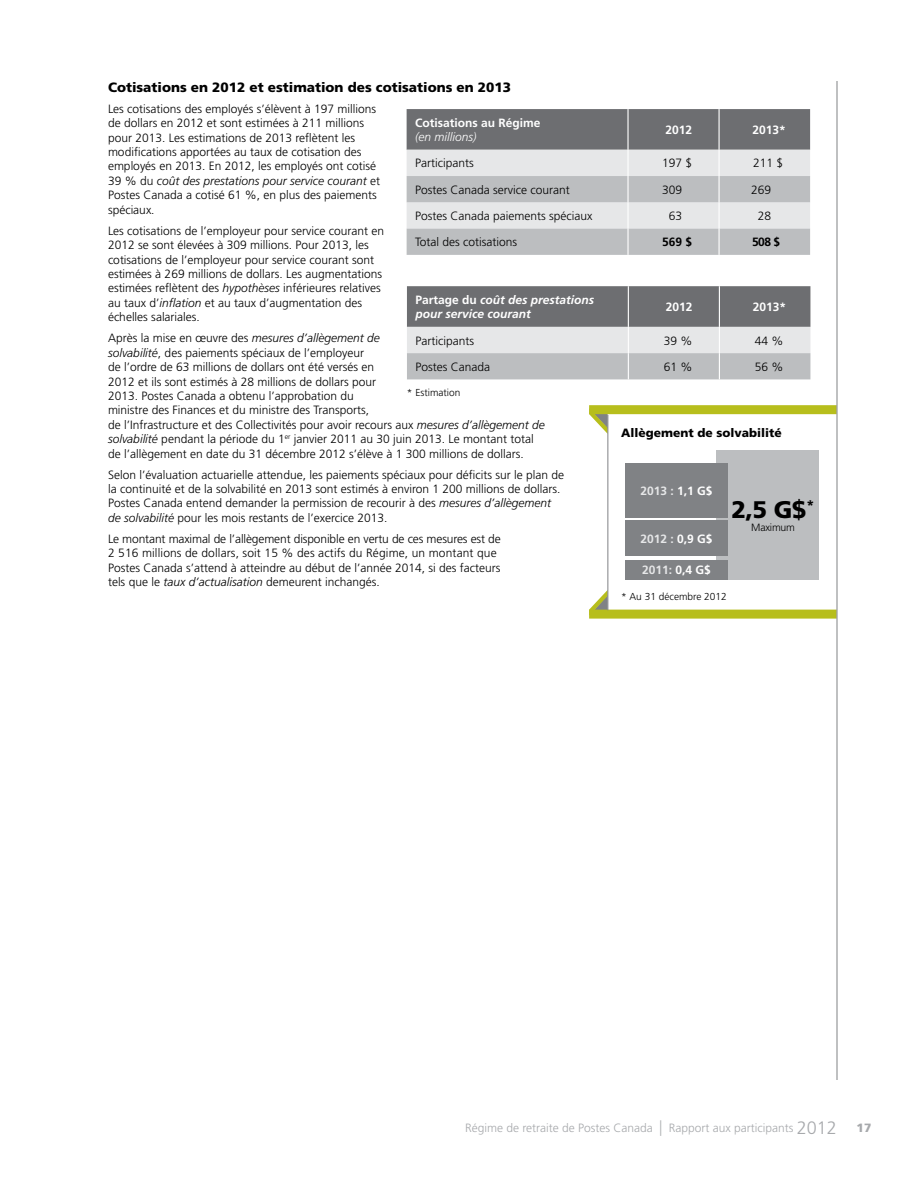
<style>
.page{position:relative;width:918px;height:1188px;background:#fff}
.page>*{position:absolute;margin:0;border:0;box-sizing:border-box;transform-origin:0 0}
.t1{font:900 24px "Frutiger";color:#000}
.t2{font:900 13.5px "Frutiger";color:#000}
.t3{font:300 12px/14.4px "Frutiger";color:#000}
.t4{font:300 12px "Frutiger";color:#a7a9ac}
.t5{font:italic 700 12px/14.4px "Frutiger LT Std";color:#fff}
.t6{font:italic 300 12px "Frutiger LT Std";color:#000}
.t7{font:700 12px "Frutiger";color:#fff}
.t8{font:700 12px "Frutiger";color:#e6e7e8}
.t9{font:900 12px "Frutiger";color:#000}
.t10{font:italic 300 12px "Frutiger LT Std";color:#fff}
.t11{font:700 12px "Frutiger";letter-spacing:-.02em;color:#000}
.t12{font:300 10.5px "Frutiger";letter-spacing:-.02em;color:#000}
.t13{font:300 10.2px "Frutiger";color:#000}
.s1{font-family:"Frutiger";font-style:normal}
.s2{font-family:"Frutiger LT Std";font-style:italic}
.s3{font-style:normal}
.s4{color:#fff}
.s5{font-size:15.6px}
.s6{font-size:18px}
.s7{font-weight:900}
</style>
<div class="page">
<svg style="left:589px;top:414px;width:19px;height:20px"></svg>
<div style="left:589px;top:405px;width:248px;height:9px;background:#b7be1c"></div>
<svg style="left:589px;top:590px;width:19px;height:20px"></svg>
<div style="left:589px;top:610px;width:248px;height:9px;background:#b7be1c"></div>
<hr style="left:608px;top:415px;width:1px;height:195px;background:#808285">
<div style="left:717px;top:450px;width:102px;height:129px;background:#bcbec0"></div>
<div style="left:626px;top:560px;width:102px;height:19px;background:#808285"></div>
<div style="left:626px;top:520px;width:102px;height:36px;background:#808285"></div>
<div style="left:626px;top:463px;width:102px;height:54px;background:#808285"></div>
<hr style="left:837px;top:81px;width:1px;height:999px;background:#808285">
<svg style="left:407px;top:109px;width:403px;height:146px;background:#b5b7b9"></svg>
<svg style="left:407px;top:286px;width:403px;height:93px;background:#a6a7a9"></svg>
<p class="t2" style="left:108px;top:79px;width:405px">Cotisations en 2012 et estimation des cotisations en 2013</p>
<p class="t3" style="left:108px;top:102px;width:270px">Les cotisations des employés s’élèvent à 197 millions de dollars en 2012 et sont estimées à 211 millions pour 2013. Les estimations de 2013 reflètent les modifications apportées au taux de cotisation des employés en 2013. En 2012, les employés ont cotisé</p>
<p class="t6" style="left:108px;top:174px;width:274px"><span class="s1">39 % du</span> coût des prestations pour service courant <span class="s1">et</span></p>
<p class="t3" style="left:108px;top:188px;width:270px">Postes Canada a cotisé 61 %, en plus des paiements spéciaux.</p>
<p class="t3" style="left:108px;top:224px;width:278px">Les cotisations de l’employeur pour service courant en 2012 se sont élevées à 309 millions. Pour 2013, les cotisations de l’employeur pour service courant sont estimées à 269 millions de dollars. Les augmentations estimées reflètent des <span class="s2">hypothèses</span> inférieures relatives au taux d’<span class="s2">inflation</span> et au taux d’augmentation des échelles salariales.</p>
<p class="t3" style="left:108px;top:331px;width:438px">Après la mise en œuvre des <span class="s2">mesures d’allègement de<br>solvabilité</span>, des paiements spéciaux de l’employeur<br>de l’ordre de 63 millions de dollars ont été versés en<br>2012 et ils sont estimés à 28 millions de dollars pour<br>2013. Postes Canada a obtenu l’approbation du<br>ministre des Finances et du ministre des Transports,<br>de l’Infrastructure et des Collectivités pour avoir recours aux <span class="s2">mesures d’allègement de solvabilité</span> pendant la période du 1<sup>er</sup> janvier 2011 au 30 juin 2013. Le montant total de l’allègement en date du 31 décembre 2012 s’élève à 1 300 millions de dollars.</p>
<p class="t3" style="left:108px;top:468px;width:458px">Selon l’évaluation actuarielle attendue, les paiements spéciaux pour déficits sur le plan de la continuité et de la solvabilité en 2013 sont estimés à environ 1 200 millions de dollars.<br>Postes Canada entend demander la permission de recourir à des <span class="s2">mesures d’allègement de solvabilité</span> pour les mois restants de l’exercice 2013.</p>
<p class="t3" style="left:108px;top:532px;width:394px">Le montant maximal de l’allègement disponible en vertu de ces mesures est de 2 516 millions de dollars, soit 15 % des actifs du Régime, un montant que Postes Canada s’attend à atteindre au début de l’année 2014, si des facteurs tels que le <span class="s2">taux d’actualisation</span> demeurent inchangés.</p>
<p class="t7" style="left:415px;top:115px;width:127px">Cotisations au Régime</p>
<p class="t10" style="left:415px;top:130px;width:63px">(en millions)</p>
<p class="t7" style="left:665px;top:123px;width:28px">2012</p>
<p class="t7" style="left:753px;top:123px;width:35px">2013*</p>
<p class="t3" style="left:415px;top:156px;width:60px">Participants</p>
<p class="t3" style="left:662px;top:156px;width:32px">197 $</p>
<p class="t3" style="left:753px;top:156px;width:32px">211 $</p>
<p class="t3" style="left:415px;top:183px;width:156px">Postes Canada service courant</p>
<p class="t3" style="left:662px;top:183px;width:22px">309</p>
<p class="t3" style="left:751px;top:183px;width:22px">269</p>
<p class="t3" style="left:415px;top:209px;width:179px">Postes Canada paiements spéciaux</p>
<p class="t3" style="left:669px;top:209px;width:15px">63</p>
<p class="t3" style="left:758px;top:209px;width:15px">28</p>
<p class="t3" style="left:415px;top:235px;width:104px">Total des cotisations</p>
<p class="t11" style="left:662px;top:235px;width:32px">569 $</p>
<p class="t11" style="left:752px;top:235px;width:30px">508 $</p>
<p class="t5" style="left:416px;top:293px;width:180px"><span class="s3">Partage du</span> coût des prestations pour service courant</p>
<p class="t7" style="left:666px;top:300px;width:28px">2012</p>
<p class="t7" style="left:753px;top:300px;width:35px">2013*</p>
<p class="t3" style="left:416px;top:333px;width:60px">Participants</p>
<p class="t3" style="left:664px;top:333px;width:30px">39 %</p>
<p class="t3" style="left:755px;top:333px;width:30px">44 %</p>
<p class="t3" style="left:416px;top:360px;width:76px">Postes Canada</p>
<p class="t3" style="left:664px;top:360px;width:30px">61 %</p>
<p class="t3" style="left:755px;top:360px;width:30px">56 %</p>
<p class="t13" style="left:407px;top:386px;width:55px">* Estimation</p>
<p class="t9" style="left:621px;top:426px;width:162px">Allègement de solvabilité</p>
<p class="t8" style="left:641px;top:484px;width:74px">2013 : <span class="s4">1,1 G$</span></p>
<h1 class="t1" style="left:732px;top:495px;width:85px">2,5 G$<sup>*</sup></h1>
<p class="t12" style="left:751px;top:521px;width:45px">Maximum</p>
<p class="t8" style="left:641px;top:532px;width:74px">2012 : <span class="s4">0,9 G$</span></p>
<p class="t8" style="left:642px;top:563px;width:70px">2011: <span class="s4">0,4 G$</span></p>
<p class="t13" style="left:621px;top:591px;width:107px">* Au 31 décembre 2012</p>
<p class="t4" style="left:465px;top:1121px;width:408px">Régime de retraite de Postes Canada <span class="s5">|</span> Rapport aux participants <span class="s6">2012</span> <span class="s7">17</span></p>
</div>
